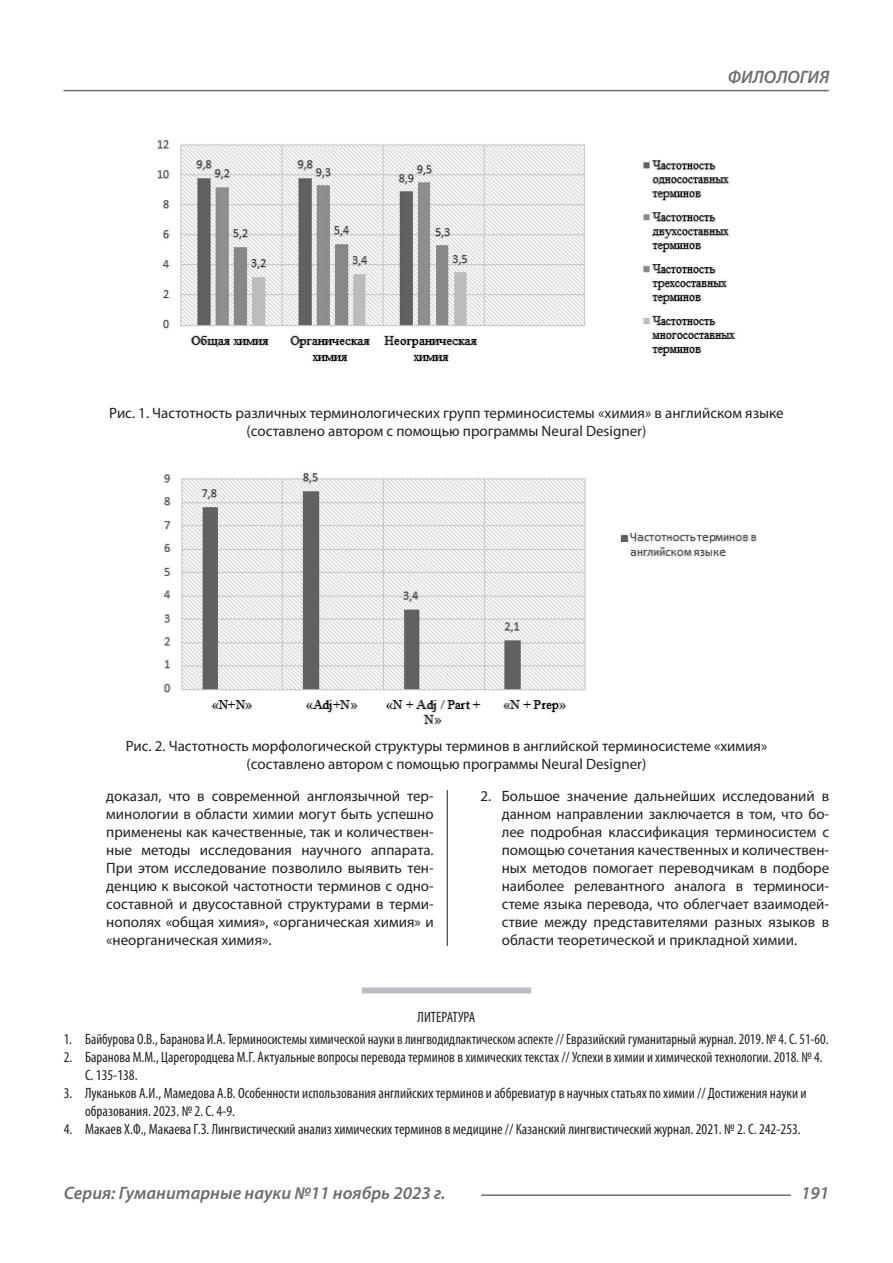
<style>
.page{position:relative;width:893px;height:1263px;background:#fff}
.page>*{position:absolute;margin:0;border:0;box-sizing:border-box;transform-origin:0 0}
.t1{font:italic 600 18px "Myriad Pro";color:#6c6d70}
.Статья_текст{font:15px/18px "Myriad Pro";color:#231f20;text-align:justify}
.Библиография_Литерат{font:condensed 15px/18px "Myriad Pro";color:#231f20}
.Библиография_Литерат-2{font:condensed 15px "Myriad Pro";color:#231f20;scale:.96 1}
</style>
<div class="page">
<hr style="left:447px;top:128px;width:1px;height:1007px;background:#231f20">
<hr style="left:63px;top:90px;width:766px;height:1px;background:#6c6d70">
<hr style="left:481px;top:1194px;width:310px;height:2px;background:#6c6d70">
<div style="left:440px;top:128px;width:25px;height:662px;background:#fff"></div>
<img style="left:157px;top:140px;width:579px;height:222px">
<img style="left:163px;top:472px;width:594px;height:253px">
<div style="left:438px;top:946px;width:18px;height:201px;background:#fff"></div>
<div style="left:362px;top:987px;width:169px;height:6px;background:#bcbdc0"></div>
<p class="t1" style="left:728px;top:66px;width:103px">ФИЛОЛОГИЯ</p>
<p class="Статья_текст" style="left:109px;top:403px;width:676px">Рис. 1. Частотность различных терминологических групп терминосистемы «химия» в английском языке</p>
<p class="Статья_текст" style="left:247px;top:421px;width:401px">(составлено автором с помощью программы Neural Designer)</p>
<p class="Статья_текст" style="left:126px;top:736px;width:643px">Рис. 2. Частотность морфологической структуры терминов в английской терминосистеме «химия»</p>
<p class="Статья_текст" style="left:247px;top:754px;width:401px">(составлено автором с помощью программы Neural Designer)</p>
<p class="Статья_текст" style="left:106px;top:787px;width:329px">доказал, что в современной англоязычной тер&shy;минологии в области химии могут быть успешно применены как качественные, так и количествен&shy;ные методы исследования научного аппарата.<br>При этом исследование позволило выявить тен&shy;денцию к высокой частотности терминов с одно&shy;составной и двусоставной структурами в терми&shy;нополях «общая химия», «органическая химия» и «неорганическая химия».</p>
<p class="Статья_текст" style="left:502px;top:787px;width:329px;text-indent:-21px">2. Большое значение дальнейших исследований в данном направлении заключается в том, что бо&shy;лее подробная классификация терминосистем с помощью сочетания качественных и количествен&shy;ных методов помогает переводчикам в подборе наиболее релевантного аналога в терминоси&shy;стеме языка перевода, что облегчает взаимодей&shy;ствие между представителями разных языков в области теоретической и прикладной химии.</p>
<p class="Библиография_Литерат" style="left:418px;top:1008px;width:59px">ЛИТЕРАТУРА</p>
<p class="Библиография_Литерат-2" style="left:64px;top:1030px;width:798px">1. Байбурова О.В., Баранова И.А. Терминосистемы химической науки в лингводидлактическом аспекте // Евразийский гуманитарный журнал. 2019. № 4. С. 51-60.</p>
<p class="Библиография_Литерат" style="left:85px;top:1048px;width:739px;text-indent:-21px">2. Баранова М.М., Царегородцева М.Г. Актуальные вопросы перевода терминов в химических текстах // Успехи в химии и химической технологии. 2018. № 4.<br>С. 135-138.</p>
<p class="Библиография_Литерат" style="left:85px;top:1084px;width:723px;text-indent:-21px">3. Луканьков А.И., Мамедова А.В. Особенности использования английских терминов и аббревиатур в научных статьях по химии // Достижения науки и образования. 2023. № 2. С. 4-9.</p>
<p class="Библиография_Литерат" style="left:64px;top:1120px;width:738px">4. Макаев Х.Ф., Макаева Г.З. Лингвистический анализ химических терминов в медицине // Казанский лингвистический журнал. 2021. № 2. С. 242-253.</p>
<p class="t1" style="left:64px;top:1182px;width:383px">Серия: Гуманитарные науки №11 ноябрь 2023 г.</p>
<p class="t1" style="left:801px;top:1182px;width:30px">191</p>
</div>
